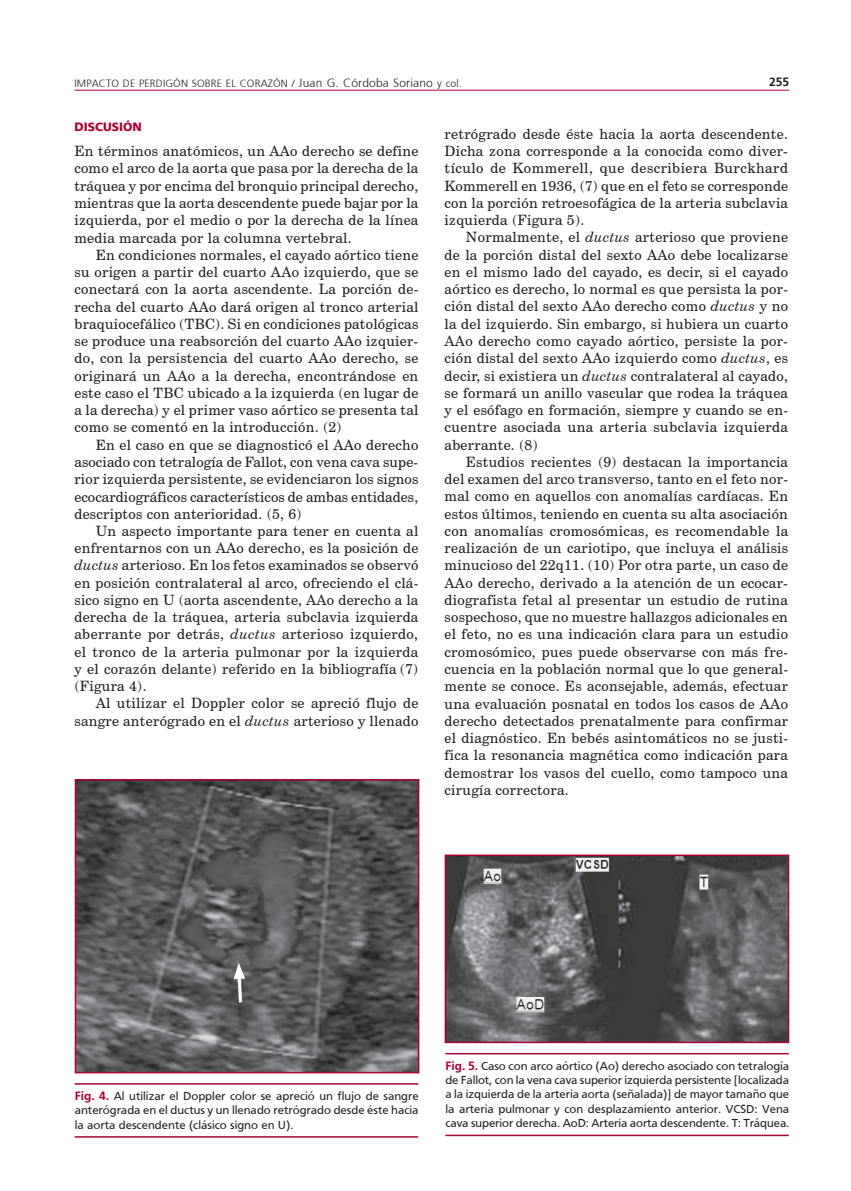
<style>
.page{position:relative;width:851px;height:1191px;background:#fff}
.page>*{position:absolute;margin:0;border:0;box-sizing:border-box;transform-origin:0 0}
.t1{font:14.25px/17.2px "Century Schoolbook BT";letter-spacing:.02em;color:#231f20;text-align:justify}
.t2{font:12px/14.4px "Frutiger";letter-spacing:-.005em;color:#231f20;text-align:justify}
.t3{font:900 12px "Frutiger";color:#ab0333}
.t4{font:700 12px "Frutiger";color:#231f20}
.t5{font:300 10.5px "Frutiger";letter-spacing:.015em;color:#231f20}
.s1{font-size:12px}
.s2{font-style:italic}
.s3{font-weight:700;color:#ab0333}
</style>
<div class="page">
<hr style="left:74px;top:90px;width:715px;height:1px;background:#ab0333">
<hr style="left:75px;top:1083px;width:343px;height:1px;background:#ab0333">
<hr style="left:445px;top:1053px;width:343px;height:1px;background:#ab0333">
<hr style="left:75px;top:1136px;width:343px;height:1px;background:#ab0333">
<hr style="left:445px;top:1134px;width:343px;height:2px;background:#ab0333">
<img style="left:78px;top:782px;width:338px;height:288px">
<div style="left:75px;top:779px;width:344px;height:294px;border:2px solid #ab0333"></div>
<img style="left:447px;top:857px;width:339px;height:183px">
<div style="left:444px;top:854px;width:345px;height:189px;border:2px solid #ab0333"></div>
<svg style="left:233px;top:962px;width:12px;height:43px"></svg>
<p class="t5" style="left:74px;top:77px;width:389px">IMPACTO DE PERDIGÓN SOBRE EL CORAZÓN / <span class="s1">JUAN G. CÓRDOBA SORIANO</span> Y COL.</p>
<p class="t4" style="left:769px;top:75px;width:22px">255</p>
<p class="t3" style="left:74px;top:119px;width:69px">DISCUSIÓN</p>
<p class="t1" style="left:74px;top:142px;width:345px">En términos anatómicos, un AAo derecho se define como el arco de la aorta que pasa por la derecha de la tráquea y por encima del bronquio principal derecho, mientras que la aorta descendente puede bajar por la izquierda, por el medio o por la derecha de la línea media marcada por la columna vertebral.</p>
<p class="t1" style="left:74px;top:246px;width:345px;text-indent:21px">En condiciones normales, el cayado aórtico tiene su origen a partir del cuarto AAo izquierdo, que se conectará con la aorta ascendente. La porción de&shy;recha del cuarto AAo dará origen al tronco arterial braquiocefálico (TBC). Si en condiciones patológicas se produce una reabsorción del cuarto AAo izquier&shy;do, con la persistencia del cuarto AAo derecho, se originará un AAo a la derecha, encontrándose en este caso el TBC ubicado a la izquierda (en lugar de a la derecha) y el primer vaso aórtico se presenta tal como se comentó en la introducción. (2)</p>
<p class="t1" style="left:74px;top:436px;width:345px;text-indent:21px">En el caso en que se diagnosticó el AAo derecho asociado con tetralogía de Fallot, con vena cava supe&shy;rior izquierda persistente, se evidenciaron los signos ecocardiográficos característicos de ambas entidades, descriptos con anterioridad. (5, 6)</p>
<p class="t1" style="left:74px;top:522px;width:345px;text-indent:21px">Un aspecto importante para tener en cuenta al enfrentarnos con un AAo derecho, es la posición de <span class="s2">ductus</span> arterioso. En los fetos examinados se observó en posición contralateral al arco, ofreciendo el clá&shy;sico signo en U (aorta ascendente, AAo derecho a la derecha de la tráquea, arteria subclavia izquierda aberrante por detrás, <span class="s2">ductus</span> arterioso izquierdo, el tronco de la arteria pulmonar por la izquierda y el corazón delante) referido en la bibliografía (7) (Figura 4).</p>
<p class="t1" style="left:74px;top:694px;width:345px;text-align:right">Al utilizar el Doppler color se apreció flujo de sangre anterógrado en el <span class="s2">ductus</span> arterioso y llenado</p>
<p class="t1" style="left:444px;top:125px;width:345px">retrógrado desde éste hacia la aorta descendente.<br>Dicha zona corresponde a la conocida como diver&shy;tículo de Kommerell, que describiera Burckhard Kommerell en 1936, (7) que en el feto se corresponde con la porción retroesofágica de la arteria subclavia izquierda (Figura 5).</p>
<p class="t1" style="left:444px;top:228px;width:345px;text-indent:21px">Normalmente, el <span class="s2">ductus</span> arterioso que proviene de la porción distal del sexto AAo debe localizarse en el mismo lado del cayado, es decir, si el cayado aórtico es derecho, lo normal es que persista la por&shy;ción distal del sexto AAo derecho como <span class="s2">ductus</span> y no la del izquierdo. Sin embargo, si hubiera un cuarto AAo derecho como cayado aórtico, persiste la por&shy;ción distal del sexto AAo izquierdo como <span class="s2">ductus</span>, es decir, si existiera un <span class="s2">ductus</span> contralateral al cayado, se formará un anillo vascular que rodea la tráquea y el esófago en formación, siempre y cuando se en&shy;cuentre asociada una arteria subclavia izquierda aberrante. (8)</p>
<p class="t1" style="left:444px;top:453px;width:345px;text-indent:21px">Estudios recientes (9) destacan la importancia del examen del arco transverso, tanto en el feto nor&shy;mal como en aquellos con anomalías cardíacas. En estos últimos, teniendo en cuenta su alta asociación con anomalías cromosómicas, es recomendable la realización de un cariotipo, que incluya el análisis minucioso del 22q11. (10) Por otra parte, un caso de AAo derecho, derivado a la atención de un ecocar&shy;diografista fetal al presentar un estudio de rutina sospechoso, que no muestre hallazgos adicionales en el feto, no es una indicación clara para un estudio cromosómico, pues puede observarse con más fre&shy;cuencia en la población normal que lo que general&shy;mente se conoce. Es aconsejable, además, efectuar una evaluación posnatal en todos los casos de AAo derecho detectados prenatalmente para confirmar el diagnóstico. En bebés asintomáticos no se justi&shy;fica la resonancia magnética como indicación para demostrar los vasos del cuello, como tampoco una cirugía correctora.</p>
<p class="t2" style="left:75px;top:1088px;width:345px"><span class="s3">Fig. 4.</span> Al utilizar el Doppler color se apreció un flujo de sangre anterógrada en el ductus y un llenado retrógrado desde éste hacia la aorta descendente (clásico signo en U).</p>
<p class="t2" style="left:445px;top:1058px;width:345px"><span class="s3">Fig. 5.</span> Caso con arco aórtico (Ao) derecho asociado con tetralogía de Fallot, con la vena cava superior izquierda persistente [localizada a la izquierda de la arteria aorta (señalada)] de mayor tamaño que la arteria pulmonar y con desplazamiento anterior. VCSD: Vena cava superior derecha. AoD: Arteria aorta descendente. T: Tráquea.</p>
</div>
